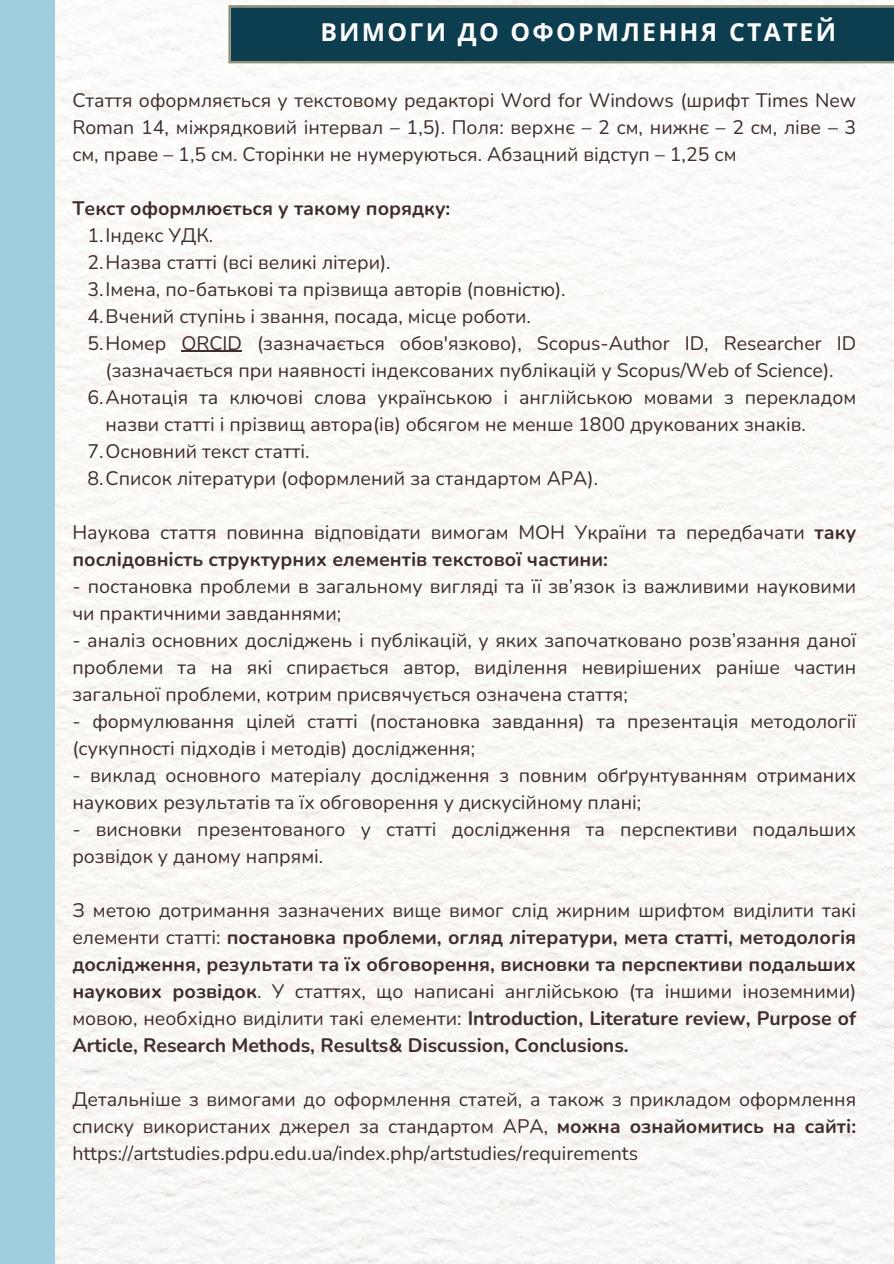
<style>
.page{position:relative;width:894px;height:1264px;background:#fff}
.page>*{position:absolute;margin:0;border:0;box-sizing:border-box;transform-origin:0 0}
.t1{font:700 24.75px "Noto Sans";letter-spacing:.09em;color:#fff}
.t2{font:19.5px/27px "Nunito";color:#3f2e2b}
.t3{font:700 19.5px/27px "Nunito";color:#3f2e2b;text-align:justify}
.s1{font-weight:700}
.s2{font-weight:400}
</style>
<div class="page">
<div style="left:55px;top:0;width:838px;height:1263px;background:#faf9f6"></div>
<div style="left:0;top:0;width:55px;height:1263px;background:#a0cedf"></div>
<svg style="left:228px;top:5px;width:665px;height:58px;background:#184554"></svg>
<hr style="left:181px;top:351px;width:61px;height:1px;background:#3f2e2b">
<p class="t1" style="left:320px;top:15px;width:517px">ВИМОГИ ДО ОФОРМЛЕННЯ СТАТЕЙ</p>
<p class="t2" style="left:72px;top:87px;width:785px;text-align:justify">Стаття оформляється у текстовому редакторі Word for Windows (шрифт Times New Roman 14, міжрядковий інтервал – 1,5). Поля: верхнє – 2 cм, нижнє – 2 cм, ліве – 3 cм, праве – 1,5 cм. Сторінки не нумеруються. Абзацний відступ – 1,25 см</p>
<p class="t3" style="left:72px;top:195px;width:379px">Текст оформлюється у такому порядку:</p>
<p class="t2" style="left:87px;top:222px;width:127px">1.Індекс УДК.</p>
<p class="t2" style="left:87px;top:249px;width:305px">2.Назва статті (всі великі літери).</p>
<p class="t2" style="left:87px;top:276px;width:479px">3.Імена, по-батькові та прізвища авторів (повністю).</p>
<p class="t2" style="left:87px;top:303px;width:445px">4.Вчений ступінь і звання, посада, місце роботи.</p>
<p class="t2" style="left:87px;top:330px;width:770px">5.Номер ORCID (зазначається обов'язково), Scopus-Author ID, Researcher ID</p>
<p class="t2" style="left:105px;top:357px;width:729px">(зазначається при наявності індексованих публікацій у Scopus/Web of Science).</p>
<p class="t2" style="left:87px;top:384px;width:770px">6.Анотація та ключові слова українською і англійською мовами з перекладом</p>
<p class="t2" style="left:105px;top:411px;width:701px">назви статті і прізвищ автора(ів) обсягом не менше 1800 друкованих знаків.</p>
<p class="t2" style="left:87px;top:438px;width:223px">7.Основний текст статті.</p>
<p class="t2" style="left:87px;top:465px;width:512px">8.Список літератури (оформлений за стандартом АРА).</p>
<p class="t2" style="left:72px;top:519px;width:785px">Наукова стаття повинна відповідати вимогам МОН України та передбачати <span class="s1">таку послідовність структурних елементів текстової частини:</span></p>
<p class="t2" style="left:72px;top:573px;width:785px">- постановка проблеми в загальному вигляді та її зв’язок із важливими науковими чи практичними завданнями;</p>
<p class="t2" style="left:72px;top:627px;width:785px;text-align:justify">- аналіз основних досліджень і публікацій, у яких започатковано розв’язання даної проблеми та на які спирається автор, виділення невирішених раніше частин загальної проблеми, котрим присвячується означена стаття;</p>
<p class="t2" style="left:72px;top:708px;width:785px">- формулювання цілей статті (постановка завдання) та презентація методології (сукупності підходів і методів) дослідження;</p>
<p class="t2" style="left:72px;top:762px;width:785px">- виклад основного матеріалу дослідження з повним обґрунтуванням отриманих наукових результатів та їх обговорення у дискусійному плані;</p>
<p class="t2" style="left:72px;top:816px;width:785px">- висновки презентованого у статті дослідження та перспективи подальших розвідок у даному напрямі.</p>
<p class="t3" style="left:72px;top:897px;width:785px"><span class="s2">З метою дотримання зазначених вище вимог слід жирним шрифтом виділити такі елементи статті:</span> постановка проблеми, огляд літератури, мета статті, методологія дослідження, результати та їх обговорення, висновки та перспективи подальших наукових розвідок<span class="s2">. У статтях, що написані англійською (та іншими іноземними) мовою, необхідно виділити такі елементи:</span> Introduction, Literature review, Purpose of Article, Research Methods, Results&amp; Discussion, Conclusions.</p>
<p class="t2" style="left:72px;top:1086px;width:785px;text-align:justify">Детальніше з вимогами до оформлення статей, а також з прикладом оформлення списку використаних джерел за стандартом АРА, <span class="s1">можна ознайомитись на сайті: </span>https://artstudies.pdpu.edu.ua/index.php/artstudies/requirements</p>
</div>
